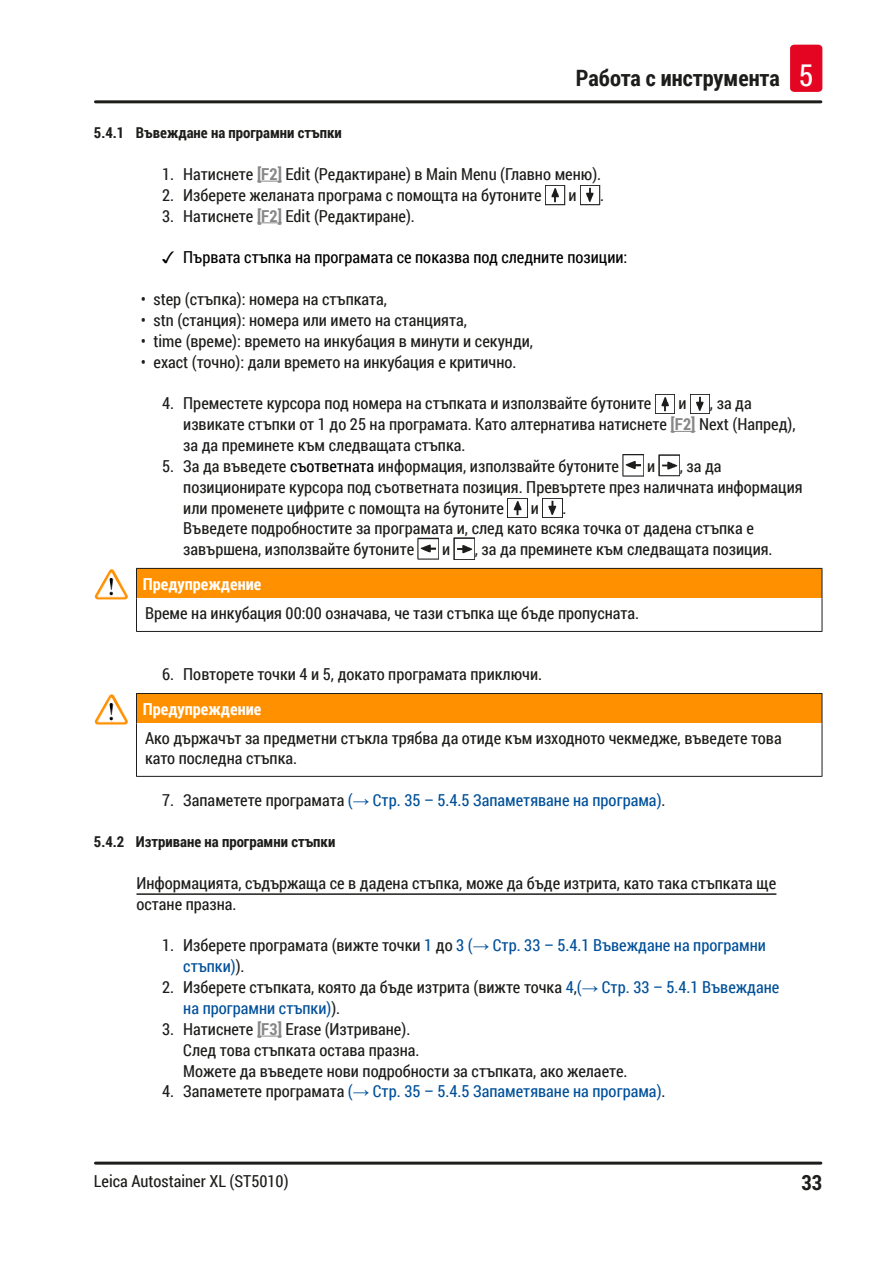
<style>
.page{position:relative;width:893px;height:1263px;background:#fff}
.page>*{position:absolute;margin:0;border:0;box-sizing:border-box;transform-origin:0 0}
.t1{font:700 22.5px "Roboto Condensed";color:#1d1d1b}
.t2{font:700 21px "Roboto Condensed";color:#1d1d1b}
.Source_of_danger{font:16.5px/20.9px "Roboto Condensed";color:#1d1d1b}
.t3{font:16.5px/20.9px "Roboto Condensed";color:#005099}
.I_Topic{font:16.5px/20.9px "Roboto Condensed";color:#1d1d1b}
.t4{font:16.5px "Roboto Condensed";color:#000}
.Signalword__no_use_a{font:700 16.5px "Roboto Condensed";color:#fff}
.t5{font:700 15px "Roboto Condensed";color:#1d1d1b}
.s1{font-weight:400;font-size:30px;color:#fff}
.s2{font-weight:700;color:#878787}
.s3{color:#000}
.s4{color:#1d1d1b}
.s5{font-family:"Arial"}
.s6{color:#005099}
.s7{font-family:"Arial";color:#005099}
</style>
<div class="page">
<hr style="left:95px;top:100px;width:726px;height:3px;background:#1d1d1b">
<hr style="left:95px;top:1161px;width:726px;height:3px;background:#1d1d1b">
<div style="left:790px;top:45px;width:32px;height:47px;background:#e40522;border-radius:4px"></div>
<svg style="left:257px;top:181px;width:25px;height:1px"></svg>
<svg style="left:257px;top:222px;width:25px;height:1px"></svg>
<svg style="left:671px;top:431px;width:24px;height:1px"></svg>
<hr style="left:136px;top:893px;width:640px;height:2px;background:#1d1d1b">
<svg style="left:257px;top:1036px;width:25px;height:1px"></svg>
<img style="left:545px;top:186px;width:20px;height:19px">
<img style="left:580px;top:186px;width:20px;height:19px">
<img style="left:655px;top:394px;width:20px;height:20px">
<img style="left:690px;top:394px;width:20px;height:20px">
<img style="left:623px;top:454px;width:21px;height:22px">
<img style="left:659px;top:454px;width:21px;height:22px">
<img style="left:507px;top:498px;width:20px;height:20px">
<img style="left:543px;top:498px;width:19px;height:20px">
<img style="left:418px;top:538px;width:21px;height:21px">
<img style="left:454px;top:538px;width:21px;height:21px">
<div style="left:136px;top:568px;width:686px;height:30px;background:#ff9000"></div>
<svg style="left:136px;top:569px;width:1px;height:29px"></svg>
<hr style="left:136px;top:598px;width:1px;height:33px;background:#1d1d1b">
<hr style="left:822px;top:598px;width:1px;height:33px;background:#1d1d1b">
<hr style="left:136px;top:631px;width:686px;height:1px;background:#1d1d1b">
<hr style="left:136px;top:568px;width:686px;height:1px;background:#1d1d1b">
<svg style="left:822px;top:569px;width:1px;height:29px"></svg>
<img style="left:97px;top:569px;width:14px;height:23px">
<div style="left:136px;top:693px;width:686px;height:30px;background:#ff9000"></div>
<svg style="left:136px;top:694px;width:1px;height:29px"></svg>
<hr style="left:136px;top:723px;width:1px;height:53px;background:#1d1d1b">
<hr style="left:822px;top:723px;width:1px;height:53px;background:#1d1d1b">
<hr style="left:136px;top:776px;width:686px;height:1px;background:#1d1d1b">
<hr style="left:136px;top:693px;width:686px;height:1px;background:#1d1d1b">
<svg style="left:822px;top:694px;width:1px;height:29px"></svg>
<img style="left:97px;top:694px;width:14px;height:23px">
<h1 class="t1" style="left:576px;top:62px;width:239px">Работа с инструмента <span class="s1">5</span></h1>
<p class="t5" style="left:94px;top:122px;width:249px">5.4.1 Въвеждане на програмни стъпки</p>
<p class="Source_of_danger" style="left:162px;top:163px;width:441px">1. Натиснете <span class="s2">[F2]</span> Edit (Редактиране) в Main Menu (Главно меню).</p>
<p class="Source_of_danger" style="left:162px;top:184px;width:381px">2. Изберете желаната програма с помощта на бутоните</p>
<p class="Source_of_danger" style="left:569px;top:184px;width:10px">и</p>
<p class="Source_of_danger" style="left:600px;top:184px;width:6px">.</p>
<p class="Source_of_danger" style="left:162px;top:205px;width:254px">3. Натиснете <span class="s2">[F2]</span> Edit (Редактиране).</p>
<p class="t4" style="left:183px;top:246px;width:446px">Първата стъпка на програмата се показва под следните позиции:</p>
<p class="Source_of_danger" style="left:141px;top:288px;width:248px">• step (стъпка): номера на стъпката,</p>
<p class="Source_of_danger" style="left:141px;top:309px;width:328px">• stn (станция): номера или името на станцията,</p>
<p class="Source_of_danger" style="left:141px;top:330px;width:394px">• time (време): времето на инкубация в минути и секунди,</p>
<p class="Source_of_danger" style="left:141px;top:351px;width:377px">• exact (точно): дали времето на инкубация е критично.</p>
<p class="Source_of_danger" style="left:162px;top:392px;width:491px">4. Преместете курсора под номера на стъпката и използвайте бутоните</p>
<p class="Source_of_danger" style="left:678px;top:392px;width:10px">и</p>
<p class="Source_of_danger" style="left:183px;top:392px;width:614px;text-indent:527px">, за да извикате стъпки от 1 до 25 на програмата. Като алтернатива натиснете <span class="s2">[F2]</span> Next (Напред), за да преминете към следващата стъпка.</p>
<p class="Source_of_danger" style="left:162px;top:455px;width:459px">5. За да въведете <span class="s3">съответната</span> информация, използвайте бутоните</p>
<p class="Source_of_danger" style="left:647px;top:455px;width:10px">и</p>
<p class="Source_of_danger" style="left:183px;top:455px;width:621px;text-indent:496px">, за да позиционирате курсора под съответната позиция. Превъртете през наличната информация или променете цифрите с помощта на бутоните</p>
<p class="Source_of_danger" style="left:531px;top:497px;width:10px">и</p>
<p class="Source_of_danger" style="left:183px;top:497px;width:572px;text-indent:379px">.<br>Въведете подробностите за програмата и, след като всяка точка от дадена стъпка е завършена, използвайте бутоните</p>
<p class="Source_of_danger" style="left:442px;top:538px;width:10px">и</p>
<p class="Source_of_danger" style="left:475px;top:538px;width:299px">, за да преминете към следващата позиция.</p>
<p class="Signalword__no_use_a" style="left:143px;top:572px;width:120px">Предупреждение</p>
<p class="Source_of_danger" style="left:145px;top:602px;width:496px">Време на инкубация 00:00 означава, че тази стъпка ще бъде пропусната.</p>
<p class="Source_of_danger" style="left:162px;top:663px;width:382px">6. Повторете точки 4 и 5, докато програмата приключи.</p>
<p class="Signalword__no_use_a" style="left:143px;top:697px;width:120px">Предупреждение</p>
<p class="Source_of_danger" style="left:145px;top:727px;width:638px;line-height:19.8px">Ако държачът за предметни стъкла трябва да отиде към изходното чекмедже, въведете това като последна стъпка.</p>
<p class="t3" style="left:162px;top:789px;width:505px"><span class="s4">7. Запаметете програмата</span> (<span class="s5">→</span> Стр. 35 – 5.4.5 Запаметяване на програма)<span class="s4">.</span></p>
<p class="t5" style="left:94px;top:831px;width:243px">5.4.2 Изтриване на програмни стъпки</p>
<p class="I_Topic" style="left:136px;top:872px;width:641px">Информацията, съдържаща се в дадена стъпка, може да бъде изтрита, като така стъпката ще остане празна.</p>
<p class="t3" style="left:183px;top:935px;width:584px;text-indent:-21px"><span class="s4">1. Изберете програмата (вижте точки</span> 1 <span class="s4">до</span> 3 (<span class="s5">→</span> Стр. 33 – 5.4.1 Въвеждане на програмни стъпки)<span class="s4">).</span></p>
<p class="Source_of_danger" style="left:183px;top:976px;width:598px;text-indent:-21px">2. Изберете стъпката, която да бъде изтрита (вижте точка <span class="s6">4</span>,<span class="s6">(</span><span class="s7">→</span> <span class="s6">Стр. 33 – 5.4.1 Въвеждане на програмни стъпки)</span>).</p>
<p class="Source_of_danger" style="left:183px;top:1018px;width:446px;text-indent:-21px">3. Натиснете <span class="s2">[F3]</span> Erase (Изтриване).<br>След това стъпката остава празна.<br>Можете да въведете нови подробности за стъпката, ако желаете.</p>
<p class="t3" style="left:162px;top:1080px;width:505px"><span class="s4">4. Запаметете програмата</span> (<span class="s5">→</span> Стр. 35 – 5.4.5 Запаметяване на програма)<span class="s4">.</span></p>
<p class="Source_of_danger" style="left:94px;top:1170px;width:196px">Leica Autostainer XL (ST5010)</p>
<p class="t2" style="left:801px;top:1168px;width:22px">33</p>
</div>
